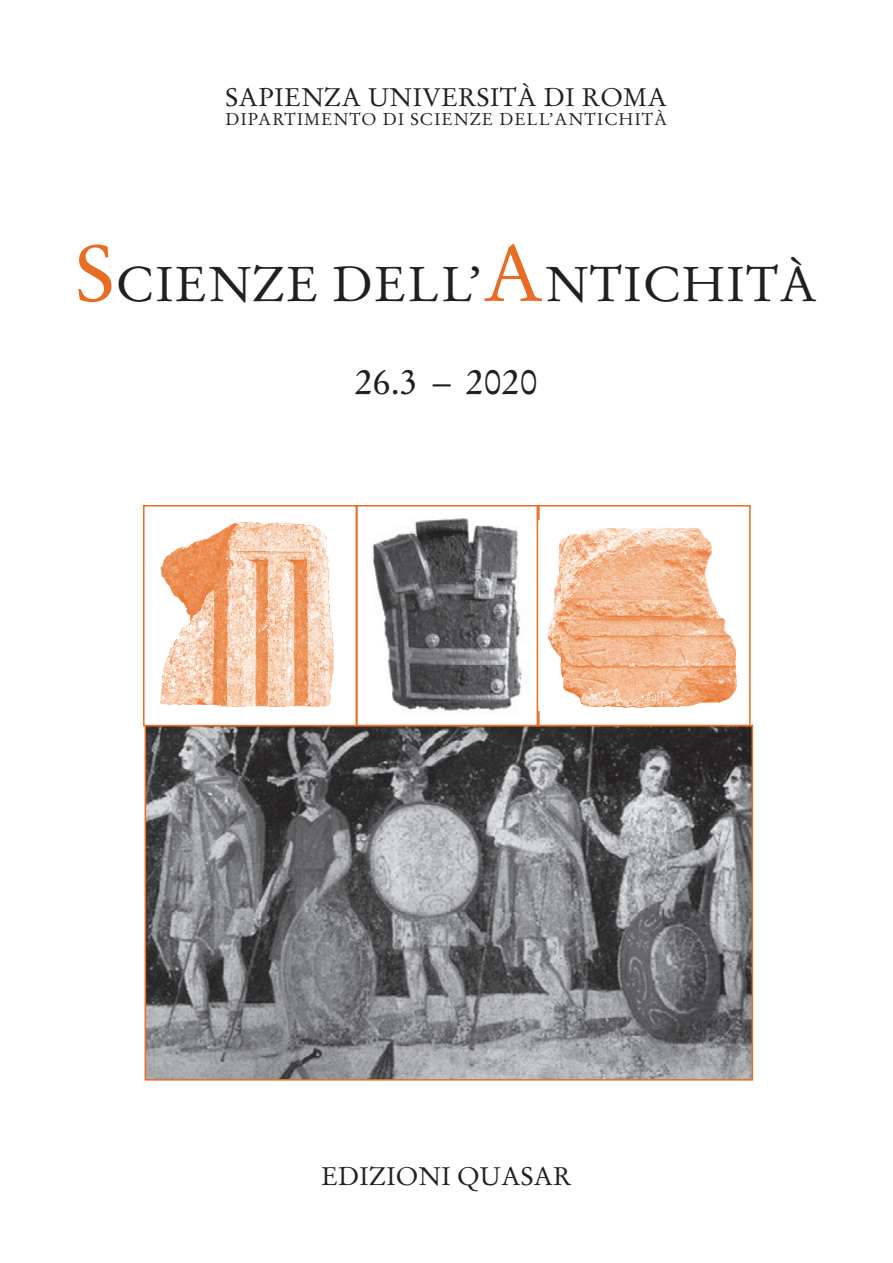
<style>
.page{position:relative;width:893px;height:1263px;background:#fff}
.page>*{position:absolute;margin:0;border:0;box-sizing:border-box;transform-origin:0 0}
.t1{font:48.6px "Stempel Garamond";letter-spacing:.02em;color:#231f20}
.t2{font:36px "Stempel Garamond";color:#231f20}
.t3{font:25.35px "Stempel Garamond";letter-spacing:.01em;color:#231f20}
.t4{font:16.95px "Stempel Garamond";letter-spacing:.055em;color:#231f20}
.s1{font-size:78.6px;color:#e76c24}
</style>
<div class="page">
<img style="left:148px;top:728px;width:602px;height:350px">
<div style="left:145px;top:725px;width:608px;height:356px;border:2px solid #e76c24"></div>
<img style="left:372px;top:508px;width:165px;height:213px">
<div style="left:356px;top:505px;width:184px;height:221px;border:2px solid #e76c24"></div>
<img style="left:160px;top:522px;width:174px;height:185px">
<div style="left:143px;top:505px;width:214px;height:221px;border:2px solid #e76c24"></div>
<img style="left:547px;top:527px;width:190px;height:181px">
<div style="left:537px;top:505px;width:214px;height:221px;border:2px solid #e76c24"></div>
<p class="t3" style="left:225px;top:86px;width:443px">SAPIENZA UNIVERSITÀ DI ROMA</p>
<p class="t4" style="left:225px;top:112px;width:443px">DIPARTIMENTO DI SCIENZE DELL’ANTICHITÀ</p>
<h1 class="t1" style="left:75px;top:263px;width:743px"><span class="s1">S</span>CIENZE DELL’<span class="s1">A</span>NTICHITÀ</h1>
<h2 class="t2" style="left:355px;top:366px;width:184px">26.3 – 2020</h2>
<p class="t3" style="left:321px;top:1165px;width:252px">EDIZIONI QUASAR</p>
</div>
